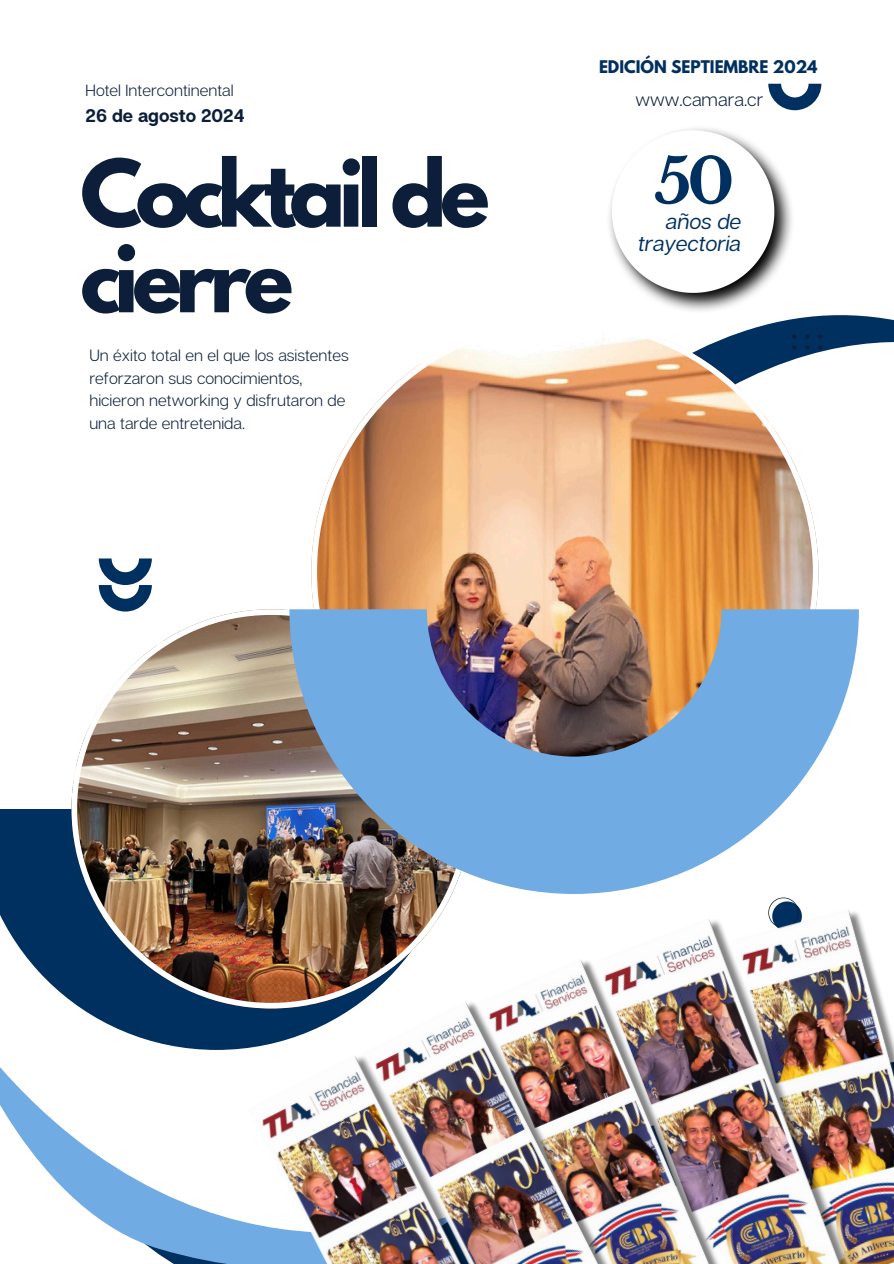
<style>
.page{position:relative;width:894px;height:1264px;background:#fff}
.page>*{position:absolute;margin:0;border:0;box-sizing:border-box;transform-origin:0 0}
.t1{font:700 82.2px/85.5px "League Spartan";letter-spacing:-.08em;color:#0c1e39}
.t2{font:700 62.25px "Libre Baskerville";color:#003060}
.t3{font:italic 21.6px/21.3px "Articulat CF";color:#003060;text-align:right}
.t4{font:700 18.3px "Articulat CF";color:#0c1e39}
.t5{font:300 18.3px "Articulat CF";color:#0c1e39}
.t6{font:300 16.2px/22.5px "Articulat CF";color:#0c1e39}
.t7{font:700 15.45px "League Spartan";color:#003060}
</style>
<div class="page">
<svg style="left:768px;top:83px;width:125px;height:549px"></svg>
<svg style="left:311px;top:319px;width:506px;height:290px"></svg>
<div style="left:0;top:809px;width:71px;height:88px;background:#003060"></div>
<img style="left:71px;top:609px;width:381px;height:288px">
<svg style="left:817px;top:334px;width:5px;height:4px"></svg>
<svg style="left:804px;top:334px;width:5px;height:4px"></svg>
<svg style="left:792px;top:334px;width:4px;height:5px"></svg>
<svg style="left:817px;top:345px;width:5px;height:4px"></svg>
<svg style="left:804px;top:345px;width:5px;height:4px"></svg>
<svg style="left:792px;top:345px;width:4px;height:5px"></svg>
<img style="left:289px;top:609px;width:569px;height:285px">
<img style="left:0;top:897px;width:451px;height:77px">
<img style="left:85px;top:946px;width:366px;height:28px">
<svg style="left:655px;top:858px;width:203px;height:36px"></svg>
<svg style="left:0;top:974px;width:392px;height:289px"></svg>
<img style="left:726px;top:890px;width:167px;height:373px">
<img style="left:698px;top:897px;width:168px;height:366px">
<img style="left:571px;top:940px;width:163px;height:323px">
<img style="left:355px;top:981px;width:290px;height:282px">
<img style="left:241px;top:1034px;width:302px;height:229px">
<svg style="left:99px;top:558px;width:53px;height:53px"></svg>
<svg style="left:768px;top:84px;width:53px;height:26px"></svg>
<img style="left:609px;top:125px;width:185px;height:189px">
<p class="t6" style="left:86px;top:79px;width:149px">Hotel Intercontinental</p>
<p class="t4" style="left:86px;top:104px;width:160px">26 de agosto 2024</p>
<h2 class="t1" style="left:80px;top:161px;width:411px">Cocktail de cierre</h2>
<p class="t6" style="left:89px;top:344px;width:261px">Un éxito total en el que los asistentes reforzaron sus conocimientos, hicieron networking y disfrutaron de una tarde entretenida.</p>
<p class="t7" style="left:599px;top:59px;width:220px">EDICIÓN SEPTIEMBRE 2024</p>
<h1 class="t5" style="left:635px;top:88px;width:129px">www.camara.cr</h1>
<p class="t2" style="left:654px;top:143px;width:81px">50</p>
<p class="t3" style="left:638px;top:210px;width:105px">años de trayectoria</p>
</div>
